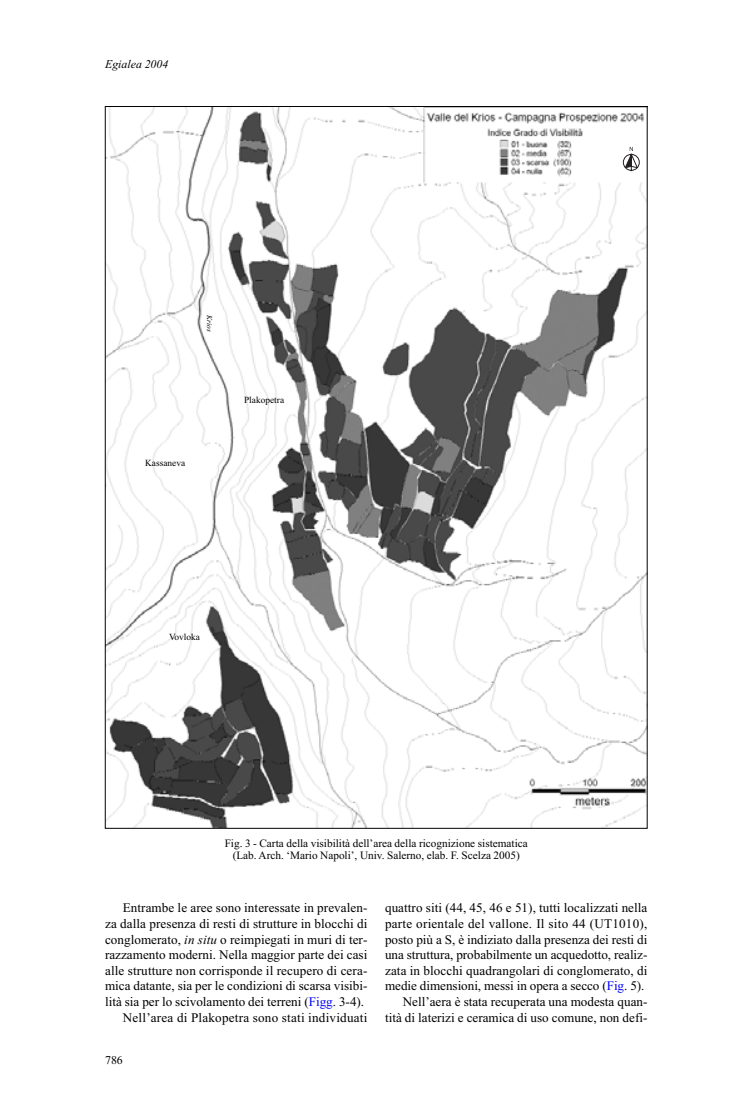
<style>
.page{position:relative;width:754px;height:1109px;background:#fff}
.page>*{position:absolute;margin:0;border:0;box-sizing:border-box;transform-origin:0 0}
.t1{font:13.12px/15.6px "Times New Roman";letter-spacing:.005em;color:#000;text-align:right}
.t2{font:italic 11.88px "Times New Roman";color:#000}
.t3{font:11.88px "Times New Roman";color:#000}
.t4{font:11.25px/12.5px "Times New Roman";color:#000;text-align:center}
.t5{font:9.38px "Times New Roman";color:#000}
.t6{font:italic 7.5px "Times New Roman";color:#000}
.s1{font-style:italic}
.s2{color:#00f}
</style>
<div class="page">
<img style="left:107px;top:108px;width:538px;height:718px">
<svg style="left:623px;top:147px;width:16px;height:24px"></svg>
<p class="t2" style="left:105px;top:60px;width:65px">Egialea 2004</p>
<p class="t6" style="left:212px;top:315px;width:18px;rotate:90deg">Krios</p>
<p class="t5" style="left:145px;top:460px;width:42px">Kassaneva</p>
<p class="t5" style="left:244px;top:396px;width:42px">Plakopetra</p>
<p class="t5" style="left:169px;top:633px;width:33px">Vovloka</p>
<p class="t4" style="left:225px;top:838px;width:305px">Fig. 3 - Carta della visibilità dell’area della ricognizione sistematica (Lab. Arch. ‘Mario Napoli’, Univ. Salerno, elab. F. Scelza 2005)</p>
<p class="t1" style="left:105px;top:901px;width:264px">Entrambe le aree sono interessate in prevalen-<br>za dalla presenza di resti di strutture in blocchi di conglomerato, <span class="s1">in situ</span> o reimpiegati in muri di ter&shy;razzamento moderni. Nella maggior parte dei casi alle strutture non corrisponde il recupero di cera&shy;mica datante, sia per le condizioni di scarsa visibi&shy;lità sia per lo scivolamento dei terreni (<span class="s2">Figg</span>. 3-4).<br>Nell’area di Plakopetra sono stati individuati</p>
<p class="t1" style="left:385px;top:901px;width:264px">quattro siti (44, 45, 46 e 51), tutti localizzati nella parte orientale del vallone. Il sito 44 (UT1010), posto più a S, è indiziato dalla presenza dei resti di una struttura, probabilmente un acquedotto, realiz&shy;zata in blocchi quadrangolari di conglomerato, di medie dimensioni, messi in opera a secco (<span class="s2">Fig</span>. 5).<br>Nell’aera è stata recuperata una modesta quan&shy;tità di laterizi e ceramica di uso comune, non defi-</p>
<p class="t3" style="left:105px;top:1056px;width:19px">786</p>
</div>
